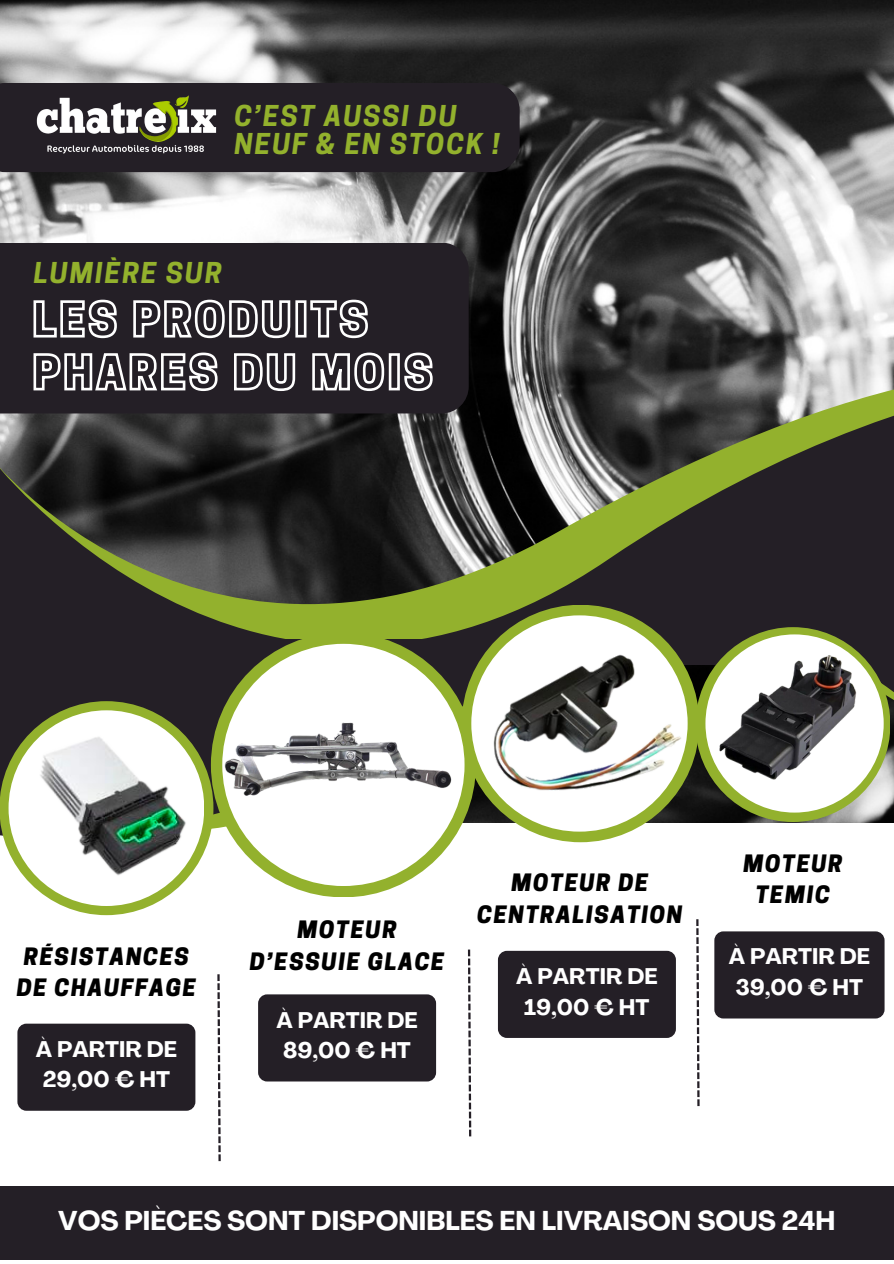
<style>
.page{position:relative;width:894px;height:1264px;background:#fff}
.page>*{position:absolute;margin:0;border:0;box-sizing:border-box;transform-origin:0 0}
.t1{font:italic 700 27px/28.2px "Cooper Hewitt";letter-spacing:.075em;color:#93b12d}
.t2{font:700 26.85px "Agrandir";color:#fff}
.t3{font:italic 800 22.5px/31.5px "Cooper Hewitt";letter-spacing:.075em;color:#000;text-align:center}
.t4{font:700 22.35px "Agrandir";color:#fff}
</style>
<div class="page">
<img style="left:0;top:0;width:893px;height:318px">
<svg style="left:0;top:664px;width:893px;height:207px"></svg>
<svg style="left:0;top:318px;width:893px;height:321px;background:#464939"></svg>
<div style="left:0;top:639px;width:893px;height:25px;background:#241f26"></div>
<div style="left:0;top:701px;width:213px;height:214px;background:#93b12d;border-radius:50%"></div>
<div style="left:461px;top:604px;width:238px;height:238px;background:#93b12d;border-radius:50%"></div>
<div style="left:211px;top:632px;width:265px;height:265px;background:#93b12d;border-radius:50%"></div>
<svg style="left:217px;top:974px;width:4px;height:187px"></svg>
<div style="left:17px;top:1023px;width:178px;height:87px;background:#241f26;border-radius:9px"></div>
<div style="left:0;top:1186px;width:893px;height:73px;background:#241f26"></div>
<div style="left:0;top:83px;width:519px;height:89px;background:#241f26"></div>
<div style="left:0;top:242px;width:468px;height:171px;background:#241f26"></div>
<div style="left:695px;top:627px;width:195px;height:195px;background:#93b12d;border-radius:50%"></div>
<div style="left:9px;top:710px;width:195px;height:196px;background:#fff;border-radius:50%"></div>
<img style="left:38px;top:733px;width:154px;height:149px">
<div style="left:222px;top:644px;width:242px;height:242px;background:#fff;border-radius:50%"></div>
<img style="left:211px;top:668px;width:246px;height:164px">
<div style="left:471px;top:615px;width:216px;height:216px;background:#fff;border-radius:50%"></div>
<img style="left:486px;top:623px;width:201px;height:201px">
<div style="left:705px;top:634px;width:178px;height:178px;background:#fff;border-radius:50%"></div>
<img style="left:709px;top:644px;width:164px;height:143px">
<svg style="left:32px;top:298px;width:402px;height:95px"></svg>
<img style="left:36px;top:84px;width:181px;height:80px">
<div style="left:258px;top:994px;width:178px;height:87px;background:#241f26;border-radius:9px"></div>
<div style="left:498px;top:950px;width:177px;height:87px;background:#241f26;border-radius:9px"></div>
<div style="left:714px;top:931px;width:170px;height:87px;background:#241f26;border-radius:9px"></div>
<svg style="left:468px;top:949px;width:3px;height:187px"></svg>
<svg style="left:696px;top:919px;width:3px;height:187px"></svg>
<p class="t1" style="left:234px;top:105px;width:266px">C’EST AUSSI DU<br>NEUF &amp; EN STOCK !</p>
<p class="t1" style="left:34px;top:262px;width:190px">LUMIÈRE SUR</p>
<p class="t3" style="left:24px;top:943px;width:167px">RÉSISTANCES</p>
<p class="t3" style="left:17px;top:974px;width:180px">DE CHAUFFAGE</p>
<p class="t4" style="left:36px;top:1040px;width:143px">À PARTIR DE</p>
<p class="t4" style="left:43px;top:1070px;width:129px">29,00 € HT</p>
<p class="t3" style="left:297px;top:917px;width:100px">MOTEUR</p>
<p class="t3" style="left:250px;top:948px;width:196px">D’ESSUIE GLACE</p>
<p class="t4" style="left:276px;top:1011px;width:143px">À PARTIR DE</p>
<p class="t4" style="left:283px;top:1041px;width:129px">89,00 € HT</p>
<p class="t3" style="left:477px;top:870px;width:207px">MOTEUR DE<br>CENTRALISATION</p>
<p class="t4" style="left:516px;top:967px;width:143px">À PARTIR DE</p>
<p class="t4" style="left:524px;top:997px;width:127px">19,00 € HT</p>
<p class="t3" style="left:743px;top:850px;width:100px">MOTEUR</p>
<p class="t3" style="left:755px;top:881px;width:76px">TEMIC</p>
<p class="t4" style="left:728px;top:947px;width:143px">À PARTIR DE</p>
<p class="t4" style="left:735px;top:977px;width:129px">39,00 € HT</p>
<p class="t2" style="left:58px;top:1210px;width:778px">VOS PIÈCES SONT DISPONIBLES EN LIVRAISON SOUS 24H</p>
</div>
